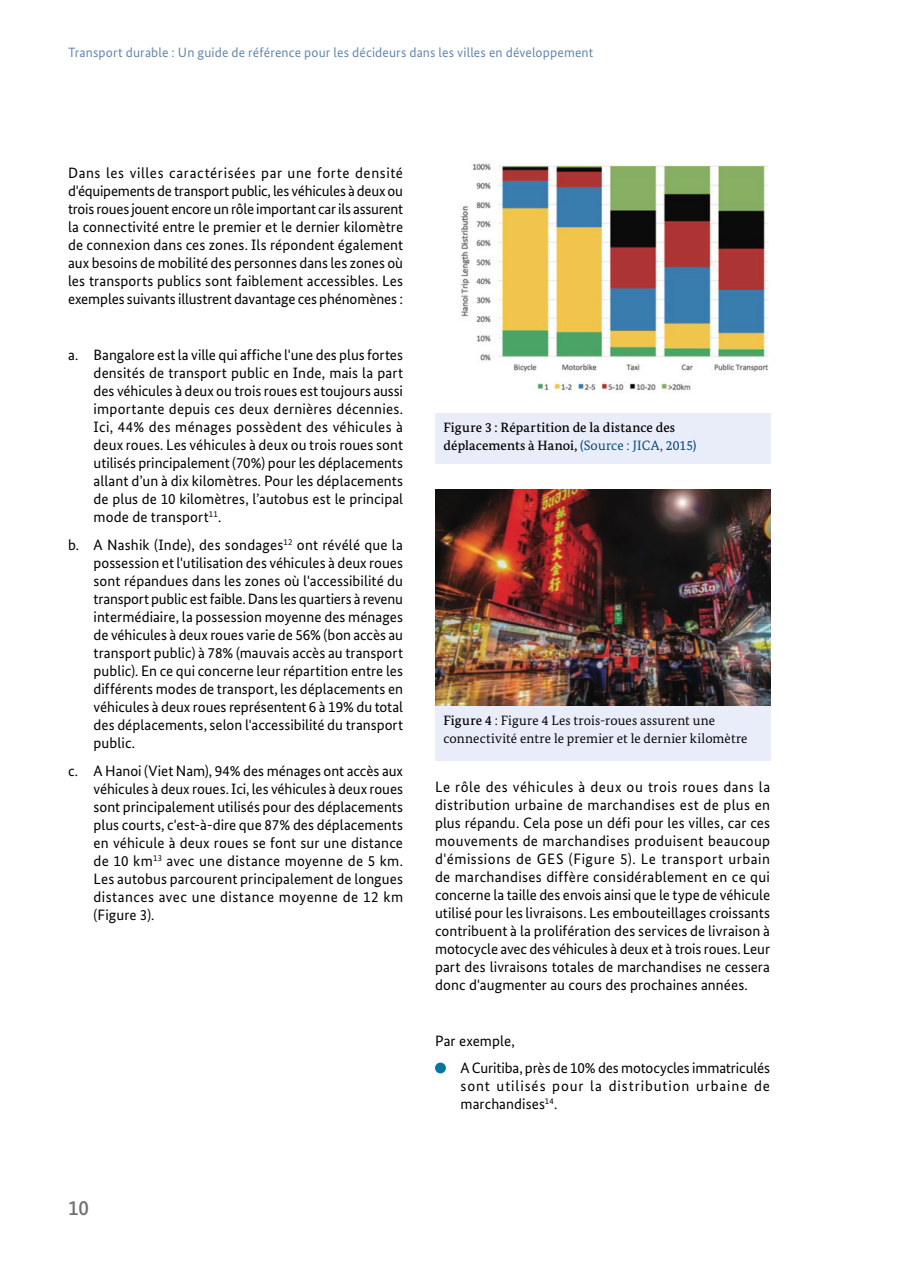
<style>
.page{position:relative;width:902px;height:1272px;background:#fff}
.page>*{position:absolute;margin:0;border:0;box-sizing:border-box;transform-origin:0 0}
.t1{font:500 21px "Bundes Sans";color:#717170}
.t2{font:15px/18px "Bundes Sans";letter-spacing:.005em;color:#020203;text-align:justify}
.t3{font:15px/18px "Bundes Sans";letter-spacing:.06em;color:#020203}
.t4{font:13.5px/18px "Bundes Serif";letter-spacing:.01em;color:#020203}
.t5{font:13.5px "Bundes Sans";letter-spacing:.01em;color:#6588b0}
.t6{font:500 13.5px/18px "Bundes Serif";letter-spacing:.01em;color:#020203}
.s1{font-weight:400;color:#034677}
.s2{font-weight:500}
</style>
<div class="page">
<div style="left:435px;top:1062px;width:11px;height:11px;background:#0576a2;border-radius:50%"></div>
<div style="left:435px;top:413px;width:335px;height:50px;background:#e9edf9"></div>
<img style="left:461px;top:163px;width:307px;height:230px">
<img style="left:435px;top:489px;width:335px;height:217px">
<div style="left:435px;top:706px;width:335px;height:54px;background:#e9edf9"></div>
<p class="t5" style="left:68px;top:44px;width:526px">Transport durable : Un guide de référence pour les décideurs dans les villes en développement</p>
<p class="t2" style="left:68px;top:164px;width:336px">Dans les villes caractérisées par une forte densité d'équipements de transport public, les véhicules à deux ou trois roues jouent encore un rôle important car ils assurent la connectivité entre le premier et le dernier kilomètre de connexion dans ces zones. Ils répondent également aux besoins de mobilité des personnes dans les zones où les transports publics sont faiblement accessibles. Les exemples suivants illustrent davantage ces phénomènes :</p>
<p class="t2" style="left:94px;top:345px;width:311px;text-indent:-26px">a. Bangalore est la ville qui affiche l'une des plus fortes densités de transport public en Inde, mais la part des véhicules à deux ou trois roues est toujours aussi importante depuis ces deux dernières décennies.<br>Ici, 44% des ménages possèdent des véhicules à deux roues. Les véhicules à deux ou trois roues sont utilisés principalement (70%) pour les déplacements allant d’un à dix kilomètres. Pour les déplacements de plus de 10 kilomètres, l’autobus est le principal mode de transport<sup>11</sup>.</p>
<p class="t2" style="left:94px;top:535px;width:311px;text-indent:-26px">b. A Nashik (Inde), des sondages<sup>12</sup> ont révélé que la possession et l'utilisation des véhicules à deux roues sont répandues dans les zones où l'accessibilité du transport public est faible. Dans les quartiers à revenu intermédiaire, la possession moyenne des ménages de véhicules à deux roues varie de 56% (bon accès au transport public) à 78% (mauvais accès au transport public). En ce qui concerne leur répartition entre les différents modes de transport, les déplacements en véhicules à deux roues représentent 6 à 19% du total des déplacements, selon l'accessibilité du transport public.</p>
<p class="t2" style="left:94px;top:761px;width:311px;text-indent:-26px">c. A Hanoi (Viet Nam), 94% des ménages ont accès aux véhicules à deux roues. Ici, les véhicules à deux roues sont principalement utilisés pour des déplacements plus courts, c'est-à-dire que 87% des déplacements en véhicule à deux roues se font sur une distance de 10 km<sup>13</sup> avec une distance moyenne de 5 km.<br>Les autobus parcourent principalement de longues distances avec une distance moyenne de 12 km (Figure 3).</p>
<p class="t6" style="left:443px;top:418px;width:254px">Figure 3 : Répartition de la distance des déplacements à Hanoi, <span class="s1">(Source : JICA, 2015)</span></p>
<p class="t4" style="left:443px;top:711px;width:305px"><span class="s2">Figure 4</span> : Figure 4 Les trois-roues assurent une connectivité entre le premier et le dernier kilomètre</p>
<p class="t2" style="left:435px;top:777px;width:336px">Le rôle des véhicules à deux ou trois roues dans la distribution urbaine de marchandises est de plus en plus répandu. Cela pose un défi pour les villes, car ces mouvements de marchandises produisent beaucoup d'émissions de GES (Figure 5). Le transport urbain de marchandises diffère considérablement en ce qui concerne la taille des envois ainsi que le type de véhicule utilisé pour les livraisons. Les embouteillages croissants contribuent à la prolifération des services de livraison à motocycle avec des véhicules à deux et à trois roues. Leur part des livraisons totales de marchandises ne cessera donc d'augmenter au cours des prochaines années.</p>
<p class="t2" style="left:460px;top:1026px;width:311px;line-height:27.8px;text-indent:-26px">Par exemple,<br>A Curitiba, près de 10% des motocycles immatriculés</p>
<p class="t3" style="left:460px;top:1077px;width:311px">sont utilisés pour la distribution urbaine de marchandises<sup>14</sup>.</p>
<h1 class="t1" style="left:68px;top:1194px;width:22px">10</h1>
</div>
